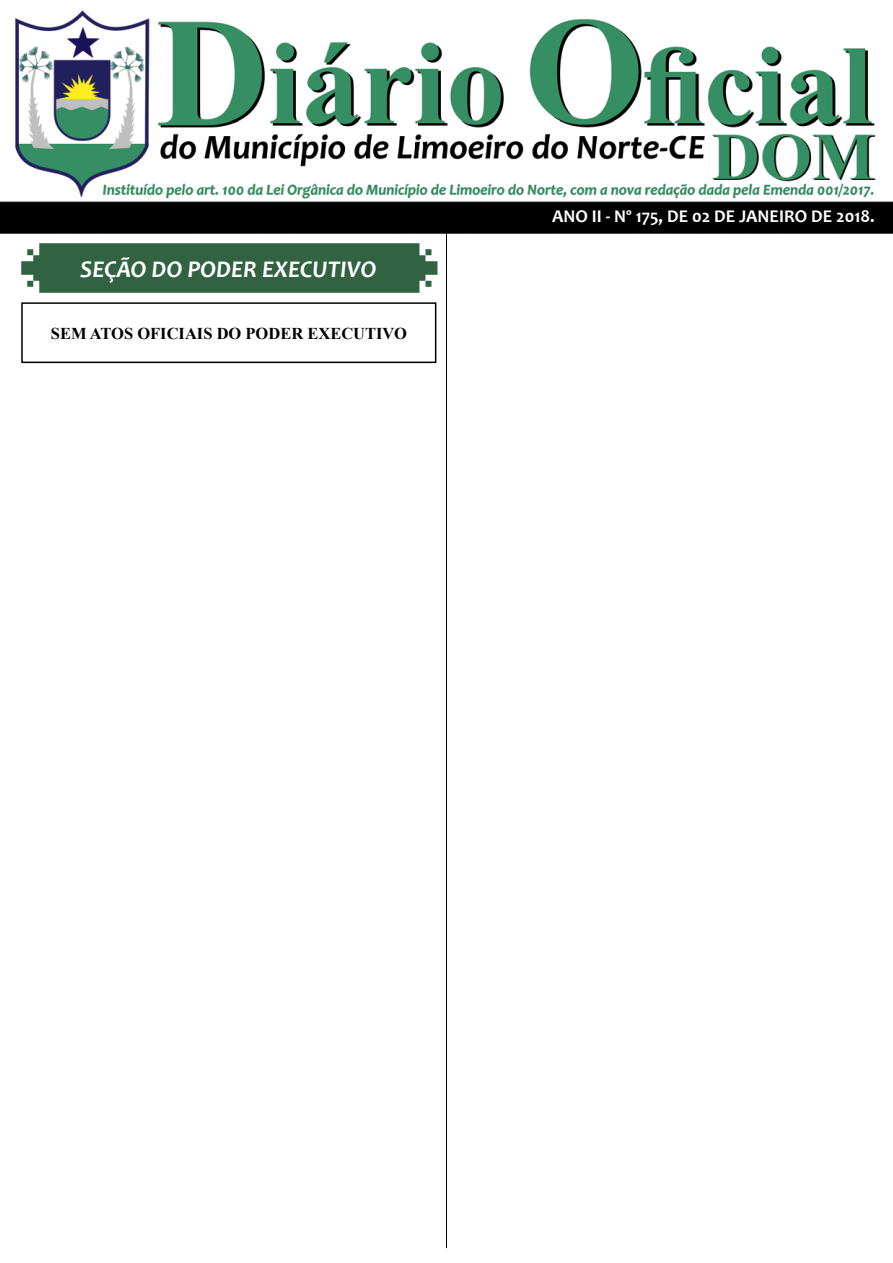
<style>
.page{position:relative;width:893px;height:1263px;background:#fff}
.page>*{position:absolute;margin:0;border:0;box-sizing:border-box;transform-origin:0 0}
.t1{font:italic 700 24px "Candara";color:#fff}
.t2{font:700 18px "Candara";color:#fff}
.t3{font:700 16.5px "Times New Roman";color:#000}
</style>
<div class="page">
<img style="left:0;top:10px;width:893px;height:224px">
<svg style="left:21px;top:243px;width:416px;height:50px;background:#3c6a4b"></svg>
<hr style="left:446px;top:233px;width:1px;height:1015px;background:#000">
<div style="left:21px;top:302px;width:415px;height:61px;border:2px solid #000"></div>
<h1 class="t1" style="left:80px;top:254px;width:298px">SEÇÃO DO PODER EXECUTIVO</h1>
<p class="t3" style="left:51px;top:321px;width:358px">SEM ATOS OFICIAIS DO PODER EXECUTIVO</p>
<p class="t2" style="left:552px;top:205px;width:324px">ANO II - Nº 175, DE 02 DE JANEIRO DE 2018.</p>
</div>
